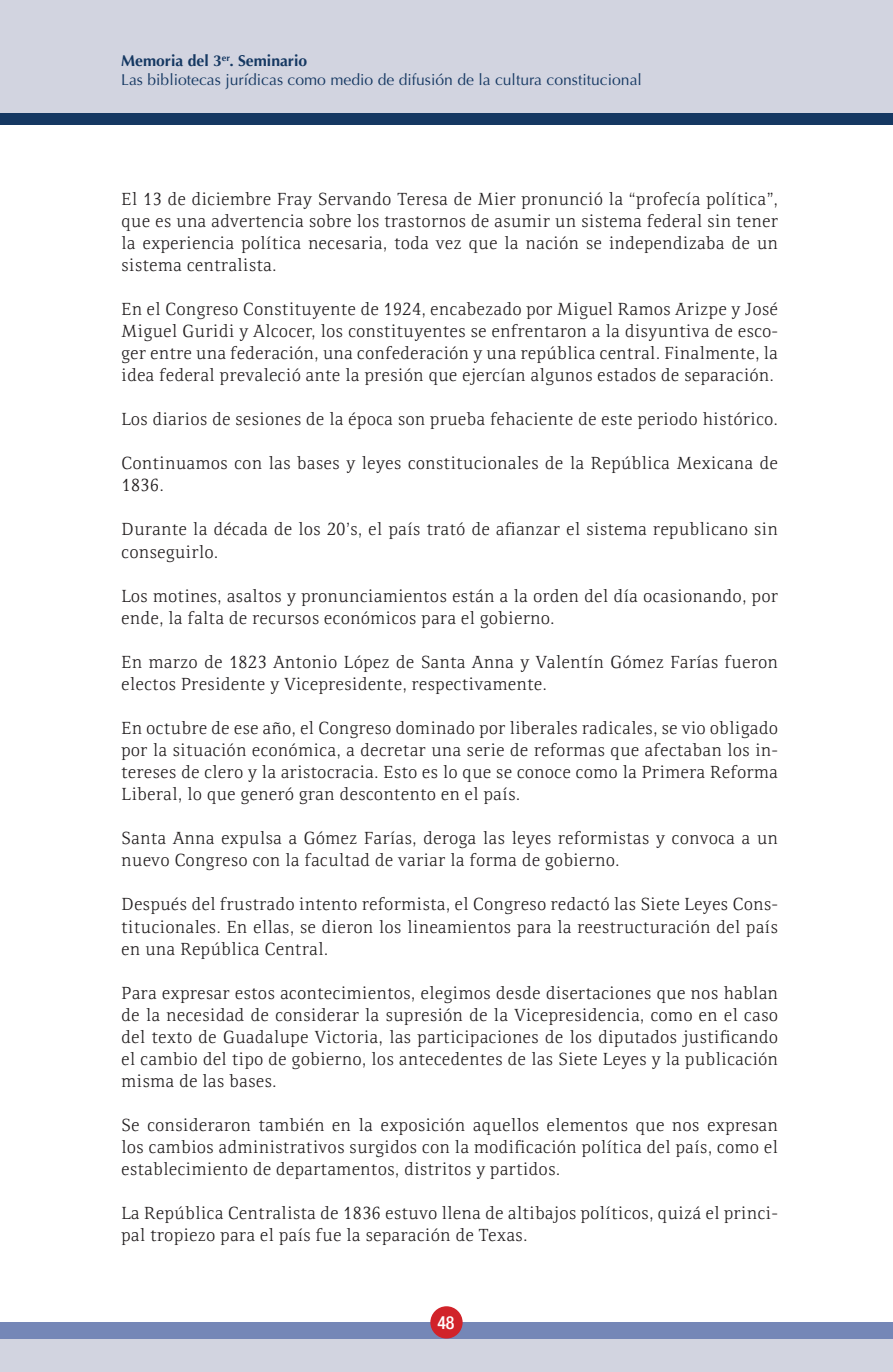
<style>
.page{position:relative;width:893px;height:1372px;background:#fff}
.page>*{position:absolute;margin:0;border:0;box-sizing:border-box;transform-origin:0 0}
.Texto{font:300 18px/22.1px "Resavska ITC Std";color:#231f20;text-align:justify}
.t1{font:500 condensed 18px "Helvetica Neue LT Std";color:#fff}
.t2{font:15.75px/18.9px "Optima";color:#153862}
.s1{font-weight:700}
</style>
<div class="page">
<div style="left:0;top:1338px;width:893px;height:33px;background:#d2d4e0"></div>
<div style="left:0;top:1322px;width:893px;height:16px;background:#7587b7"></div>
<div style="left:430px;top:1306px;width:33px;height:32px;background:#d1232a;border-radius:50%"></div>
<div style="left:0;top:0;width:893px;height:123px;background:#d2d4e0"></div>
<div style="left:0;top:113px;width:893px;height:12px;background:#153862"></div>
<p class="t2" style="left:121px;top:52px;width:522px"><span class="s1">Memoria del 3</span><sup>er</sup><span class="s1">. Seminario<br></span>Las bibliotecas jurídicas como medio de difusión de la cultura constitucional</p>
<p class="Texto" style="left:121px;top:187px;width:658px">El 13 de diciembre Fray Servando Teresa de Mier pronunció la “profecía política”, que es una advertencia sobre los trastornos de asumir un sistema federal sin tener la experiencia política necesaria, toda vez que la nación se independizaba de un sistema centralista.</p>
<p class="Texto" style="left:121px;top:298px;width:658px">En el Congreso Constituyente de 1924, encabezado por Miguel Ramos Arizpe y José Miguel Guridi y Alcocer, los constituyentes se enfrentaron a la disyuntiva de esco&shy;ger entre una federación, una confederación y una república central. Finalmente, la idea federal prevaleció ante la presión que ejercían algunos estados de separación.</p>
<p class="Texto" style="left:121px;top:408px;width:659px">Los diarios de sesiones de la época son prueba fehaciente de este periodo histórico.</p>
<p class="Texto" style="left:121px;top:452px;width:658px">Continuamos con las bases y leyes constitucionales de la República Mexicana de<br>1836.</p>
<p class="Texto" style="left:121px;top:518px;width:658px">Durante la década de los 20’s, el país trató de afianzar el sistema republicano sin conseguirlo.</p>
<p class="Texto" style="left:121px;top:584px;width:658px">Los motines, asaltos y pronunciamientos están a la orden del día ocasionando, por ende, la falta de recursos económicos para el gobierno.</p>
<p class="Texto" style="left:121px;top:650px;width:658px">En marzo de 1823 Antonio López de Santa Anna y Valentín Gómez Farías fueron electos Presidente y Vicepresidente, respectivamente.</p>
<p class="Texto" style="left:121px;top:717px;width:658px">En octubre de ese año, el Congreso dominado por liberales radicales, se vio obligado por la situación económica, a decretar una serie de reformas que afectaban los in&shy;tereses de clero y la aristocracia. Esto es lo que se conoce como la Primera Reforma Liberal, lo que generó gran descontento en el país.</p>
<p class="Texto" style="left:121px;top:827px;width:658px">Santa Anna expulsa a Gómez Farías, deroga las leyes reformistas y convoca a un nuevo Congreso con la facultad de variar la forma de gobierno.</p>
<p class="Texto" style="left:121px;top:893px;width:658px">Después del frustrado intento reformista, el Congreso redactó las Siete Leyes Cons&shy;titucionales. En ellas, se dieron los lineamientos para la reestructuración del país en una República Central.</p>
<p class="Texto" style="left:121px;top:981px;width:658px">Para expresar estos acontecimientos, elegimos desde disertaciones que nos hablan de la necesidad de considerar la supresión de la Vicepresidencia, como en el caso del texto de Guadalupe Victoria, las participaciones de los diputados justificando el cambio del tipo de gobierno, los antecedentes de las Siete Leyes y la publicación misma de las bases.</p>
<p class="Texto" style="left:121px;top:1114px;width:658px">Se consideraron también en la exposición aquellos elementos que nos expresan los cambios administrativos surgidos con la modificación política del país, como el establecimiento de departamentos, distritos y partidos.</p>
<p class="Texto" style="left:121px;top:1202px;width:658px">La República Centralista de 1836 estuvo llena de altibajos políticos, quizá el princi&shy;pal tropiezo para el país fue la separación de Texas.</p>
<p class="t1" style="left:437px;top:1311px;width:19px">48</p>
</div>
